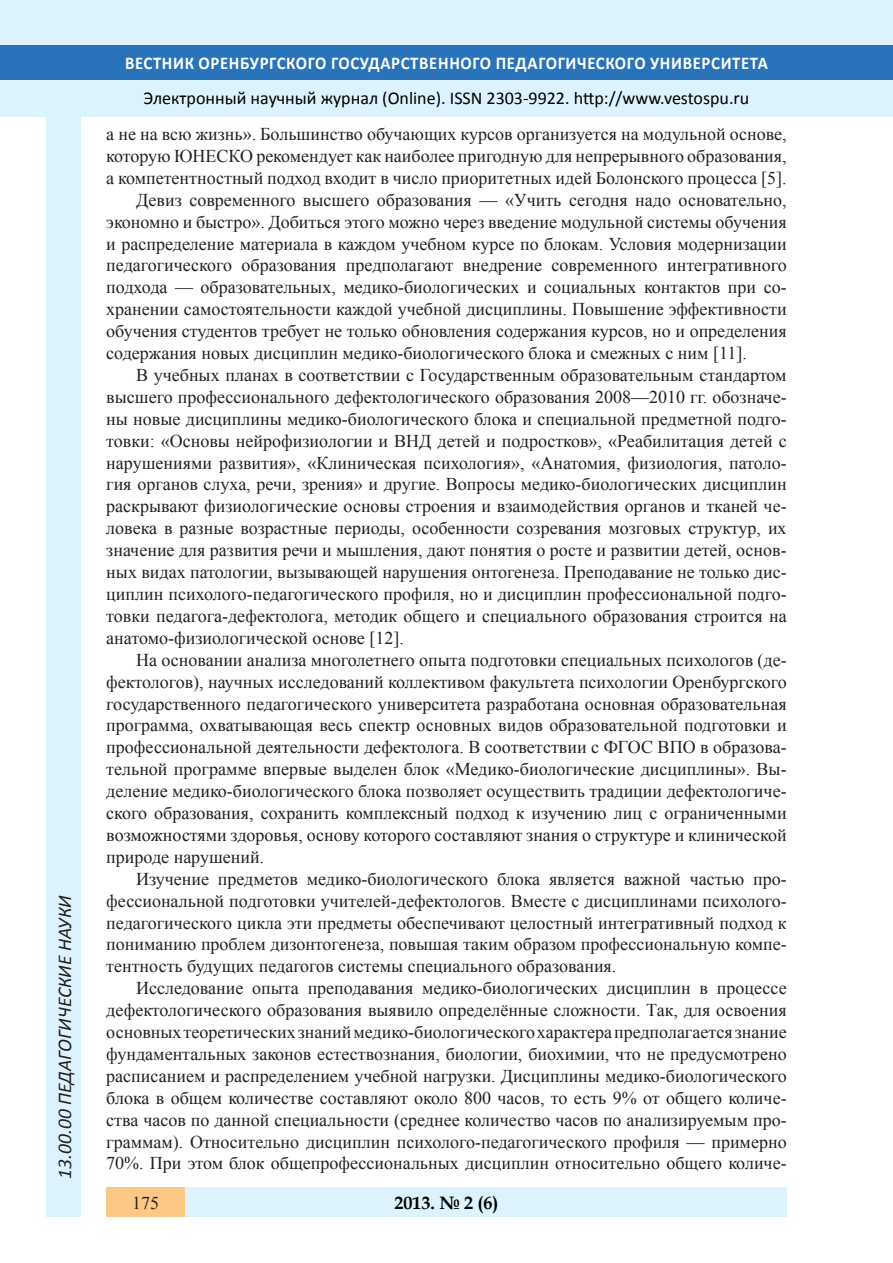
<style>
.page{position:relative;width:893px;height:1263px;background:#fff}
.page>*{position:absolute;margin:0;border:0;box-sizing:border-box;transform-origin:0 0}
.t1{font:italic 19.5px "Calibri";color:#231f20}
.Стиль2{font:18px/21.9px "Times New Roman";color:#231f20;text-align:justify}
.t2{font:18px "Calibri";color:#000}
.t3{font:700 18px "Calibri";letter-spacing:.04em;color:#fff;scale:.93 1}
.t4{font:700 18px "Book Antiqua";color:#000}
</style>
<div class="page">
<div style="left:0;top:0;width:893px;height:116px;background:#dcf2fc"></div>
<div style="left:0;top:45px;width:893px;height:34px;background:#2873ba"></div>
<div style="left:47px;top:116px;width:34px;height:1101px;background:#dcf2fc"></div>
<div style="left:106px;top:1188px;width:681px;height:29px;background:#dcf2fc"></div>
<div style="left:106px;top:1188px;width:79px;height:29px;background:#fdc784"></div>
<p class="t1" style="left:51px;top:1179px;width:285px;rotate:-90deg">13.00.00 ПЕДАГОГИЧЕСКИЕ НАУКИ</p>
<p class="t3" style="left:125px;top:51px;width:693px">ВЕСТНИК ОРЕНБУРГСКОГО ГОСУДАРСТВЕННОГО ПЕДАГОГИЧЕСКОГО УНИВЕРСИТЕТА</p>
<p class="t2" style="left:144px;top:86px;width:607px">Электронный научный журнал (Online). ISSN 2303-9922. http://www.vestospu.ru</p>
<p class="Стиль2" style="left:106px;top:123px;width:682px">а не на всю жизнь». Большинство обучающих курсов организуется на модульной основе, которую ЮНЕСКО рекомендует как наиболее пригодную для непрерывного образования, а компетентностный подход входит в число приоритетных идей Болонского процесса [5].</p>
<p class="Стиль2" style="left:106px;top:188px;width:682px;text-indent:30px">Девиз современного высшего образования — «Учить сегодня надо основательно, экономно и быстро». Добиться этого можно через введение модульной системы обучения и распределение материала в каждом учебном курсе по блокам. Условия модернизации педагогического образования предполагают внедрение современного интегративного подхода — образовательных, медико-биологических и социальных контактов при со&shy;хранении самостоятельности каждой учебной дисциплины. Повышение эффективности обучения студентов требует не только обновления содержания курсов, но и определения содержания новых дисциплин медико-биологического блока и смежных с ним [11].</p>
<p class="Стиль2" style="left:106px;top:364px;width:682px;text-indent:30px">В учебных планах в соответствии с Государственным образовательным стандартом высшего профессионального дефектологического образования 2008—2010 гг. обозначе&shy;ны новые дисциплины медико-биологического блока и специальной предметной подго&shy;товки: «Основы нейрофизиологии и ВНД детей и подростков», «Реабилитация детей с нарушениями развития», «Клиническая психология», «Анатомия, физиология, патоло&shy;гия органов слуха, речи, зрения» и другие. Вопросы медико-биологических дисциплин раскрывают физиологические основы строения и взаимодействия органов и тканей че&shy;ловека в разные возрастные периоды, особенности созревания мозговых структур, их значение для развития речи и мышления, дают понятия о росте и развитии детей, основ&shy;ных видах патологии, вызывающей нарушения онтогенеза. Преподавание не только дис&shy;циплин психолого-педагогического профиля, но и дисциплин профессиональной подго&shy;товки педагога-дефектолога, методик общего и специального образования строится на анатомо-физиологической основе [12].</p>
<p class="Стиль2" style="left:106px;top:648px;width:682px;text-indent:30px">На основании анализа многолетнего опыта подготовки специальных психологов (де&shy;фектологов), научных исследований коллективом факультета психологии Оренбургского государственного педагогического университета разработана основная образовательная программа, охватывающая весь спектр основных видов образовательной подготовки и профессиональной деятельности дефектолога. В соответствии с ФГОС ВПО в образова&shy;тельной программе впервые выделен блок «Медико-биологические дисциплины». Вы&shy;деление медико-биологического блока позволяет осуществить традиции дефектологиче&shy;ского образования, сохранить комплексный подход к изучению лиц с ограниченными возможностями здоровья, основу которого составляют знания о структуре и клинической природе нарушений.</p>
<p class="Стиль2" style="left:106px;top:867px;width:682px;text-indent:30px">Изучение предметов медико-биологического блока является важной частью про&shy;фессиональной подготовки учителей-дефектологов. Вместе с дисциплинами психолого&shy;педагогического цикла эти предметы обеспечивают целостный интегративный подход к пониманию проблем дизонтогенеза, повышая таким образом профессиональную компе&shy;тентность будущих педагогов системы специального образования.</p>
<p class="Стиль2" style="left:106px;top:977px;width:682px;text-indent:30px">Исследование опыта преподавания медико-биологических дисциплин в процессе дефектологического образования выявило определённые сложности. Так, для освоения основных теоретических знаний медико-биологического характера предполагается знание фундаментальных законов естествознания, биологии, биохимии, что не предусмотрено расписанием и распределением учебной нагрузки. Дисциплины медико-биологического блока в общем количестве составляют около 800 часов, то есть 9% от общего количе&shy;ства часов по данной специальности (среднее количество часов по анализируемым про&shy;граммам). Относительно дисциплин психолого-педагогического профиля — примерно 70%. При этом блок общепрофессиональных дисциплин относительно общего количе-</p>
<p class="Стиль2" style="left:132px;top:1191px;width:28px">175</p>
<p class="t4" style="left:394px;top:1190px;width:106px">2013. № 2 (6)</p>
</div>
